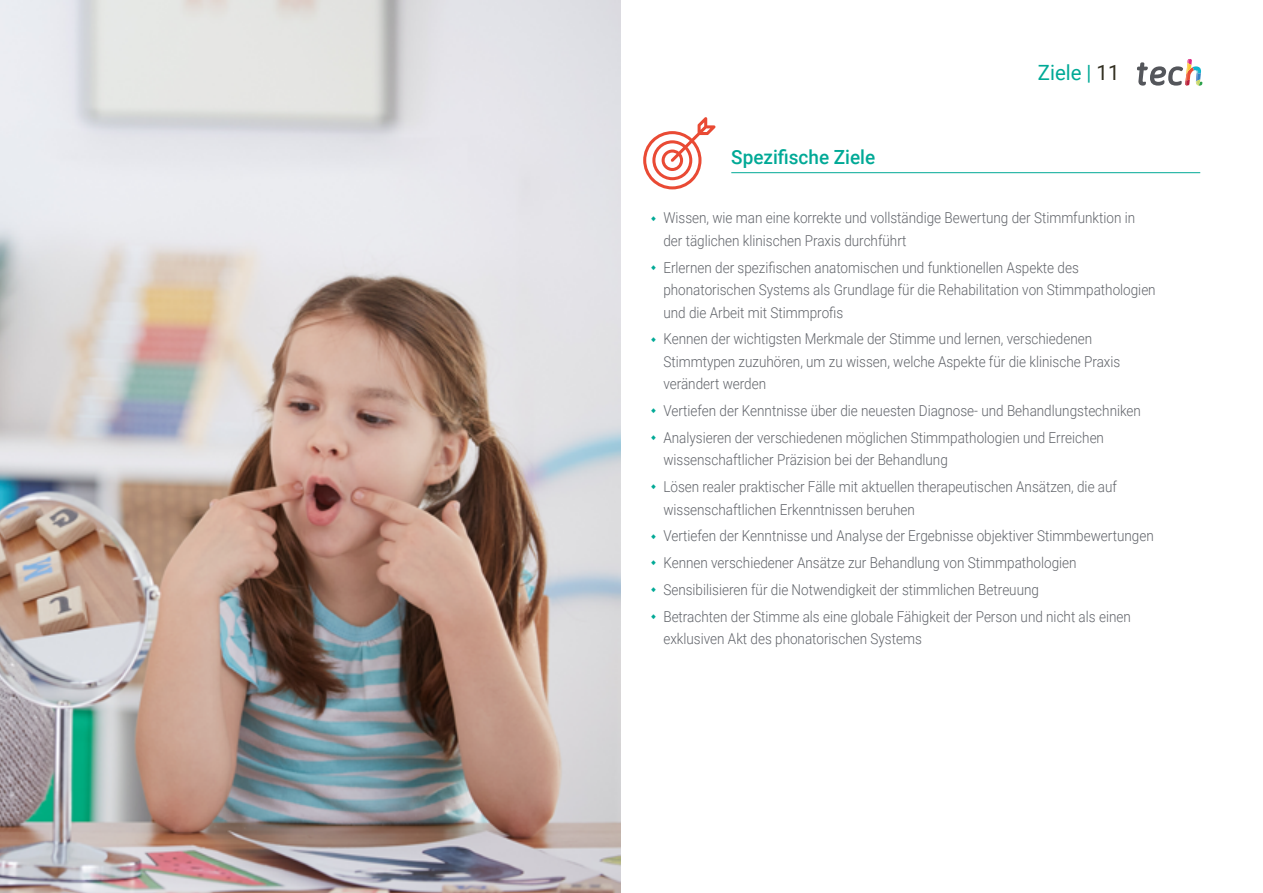
<style>
.page{position:relative;width:1263px;height:893px;background:#fff}
.page>*{position:absolute;margin:0;border:0;box-sizing:border-box;transform-origin:0 0}
.t1{font:21px "Roboto";color:#00a996}
.t2{font:500 19.5px "Roboto";color:#00a996}
.t3{font:300 15px/26.7px "Roboto";color:#61646a;scale:.9 1}
.s1{color:#312e20}
</style>
<div class="page">
<hr style="left:731px;top:172px;width:469px;height:1px;background:#00a996">
<svg style="left:643px;top:117px;width:73px;height:72px"></svg>
<img style="left:0;top:0;width:621px;height:893px">
<svg style="left:1137px;top:59px;width:65px;height:27px"></svg>
<h2 class="t2" style="left:731px;top:144px;width:145px">Spezifische Ziele</h2>
<h1 class="t1" style="left:1038px;top:57px;width:83px">Ziele | <span class="s1">11</span></h1>
<p class="t3" style="left:663px;top:206px;width:526px;line-height:22.5px">Wissen, wie man eine korrekte und vollständige Bewertung der Stimmfunktion in der täglichen klinischen Praxis durchführt</p>
<p class="t3" style="left:663px;top:255px;width:548px;line-height:22.5px">Erlernen der spezifischen anatomischen und funktionellen Aspekte des phonatorischen Systems als Grundlage für die Rehabilitation von Stimmpathologien und die Arbeit mit Stimmprofis</p>
<p class="t3" style="left:663px;top:327px;width:509px;line-height:22.5px">Kennen der wichtigsten Merkmale der Stimme und lernen, verschiedenen<br>Stimmtypen zuzuhören, um zu wissen, welche Aspekte für die klinische Praxis verändert werden</p>
<p class="t3" style="left:663px;top:397px;width:532px">Vertiefen der Kenntnisse über die neuesten Diagnose- und Behandlungstechniken<br>Analysieren der verschiedenen möglichen Stimmpathologien und Erreichen</p>
<p class="t3" style="left:663px;top:446px;width:506px">wissenschaftlicher Präzision bei der Behandlung<br>Lösen realer praktischer Fälle mit aktuellen therapeutischen Ansätzen, die auf</p>
<p class="t3" style="left:663px;top:495px;width:546px">wissenschaftlichen Erkenntnissen beruhen<br>Vertiefen der Kenntnisse und Analyse der Ergebnisse objektiver Stimmbewertungen Kennen verschiedener Ansätze zur Behandlung von Stimmpathologien Sensibilisieren für die Notwendigkeit der stimmlichen Betreuung<br>Betrachten der Stimme als eine globale Fähigkeit der Person und nicht als einen</p>
<p class="t3" style="left:663px;top:625px;width:289px">exklusiven Akt des phonatorischen Systems</p>
</div>
